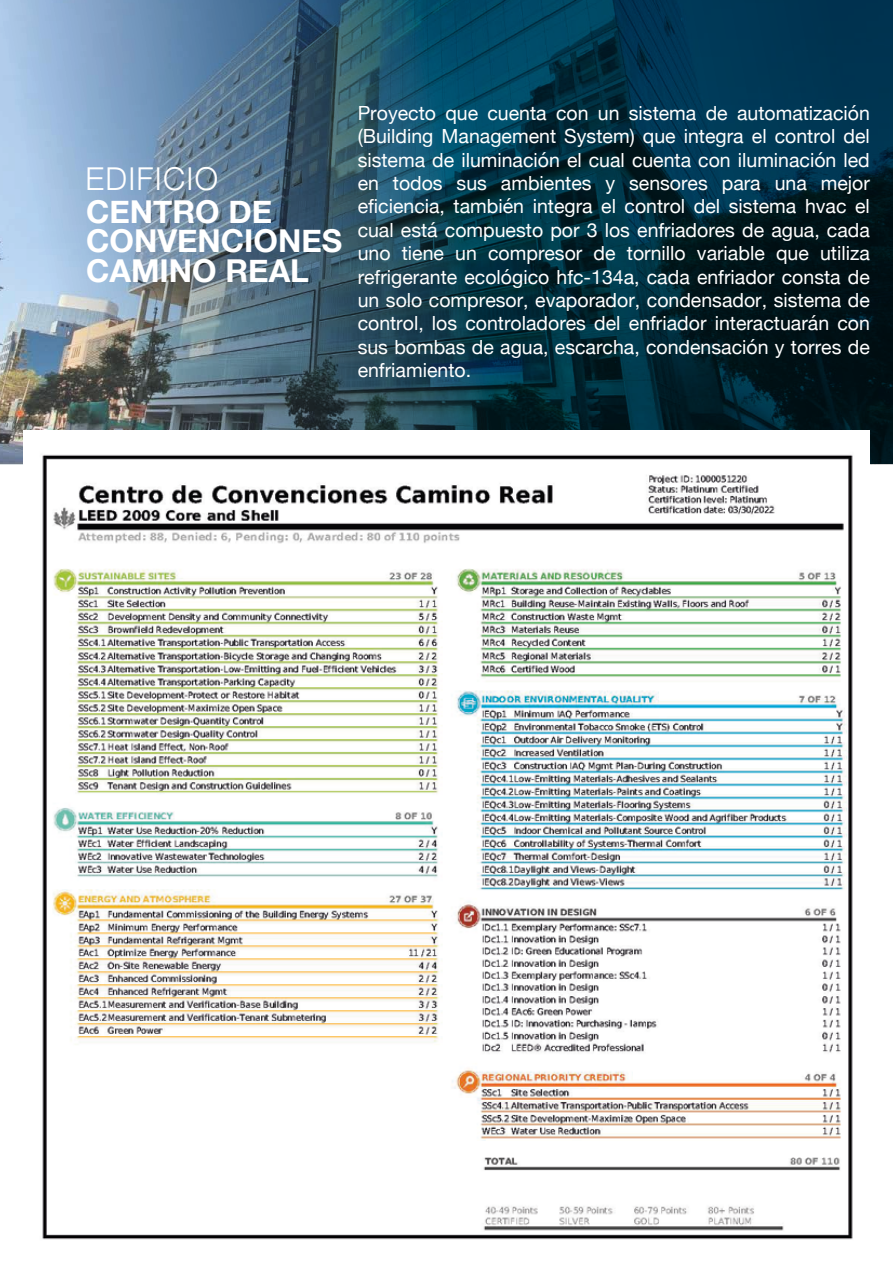
<style>
.page{position:relative;width:893px;height:1263px;background:#fff}
.page>*{position:absolute;margin:0;border:0;box-sizing:border-box;transform-origin:0 0}
.t1{font:700 31.5px/29.7px "Helvetica Neue";color:#fff}
.t2{font:300 31.5px "Helvetica Neue";letter-spacing:.04em;color:#fff}
.t3{font:19.5px/23.4px "Helvetica Neue";color:#fff;text-align:justify}
</style>
<div class="page">
<img style="left:0;top:0;width:893px;height:463px">
<div style="left:24px;top:430px;width:846px;height:130px;background:#fff"></div>
<img style="left:42px;top:454px;width:811px;height:786px">
<h1 class="t2" style="left:86px;top:153px;width:134px">EDIFICIO</h1>
<h1 class="t1" style="left:86px;top:197px;width:258px">CENTRO DE<br>CONVENCIONES<br>CAMINO REAL</h1>
<p class="t3" style="left:358px;top:102px;width:514px">Proyecto que cuenta con un sistema de automatización (Building Management System) que integra el control del sistema de iluminación el cual cuenta con iluminación led en todos sus ambientes y sensores para una mejor eficiencia, también integra el control del sistema hvac el cual está compuesto por 3 los enfriadores de agua, cada uno tiene un compresor de tornillo variable que utiliza refrigerante ecológico hfc-134a, cada enfriador consta de un solo compresor, evaporador, condensador, sistema de control, los controladores del enfriador interactuarán con sus bombas de agua, escarcha, condensación y torres de enfriamiento.</p>
</div>
